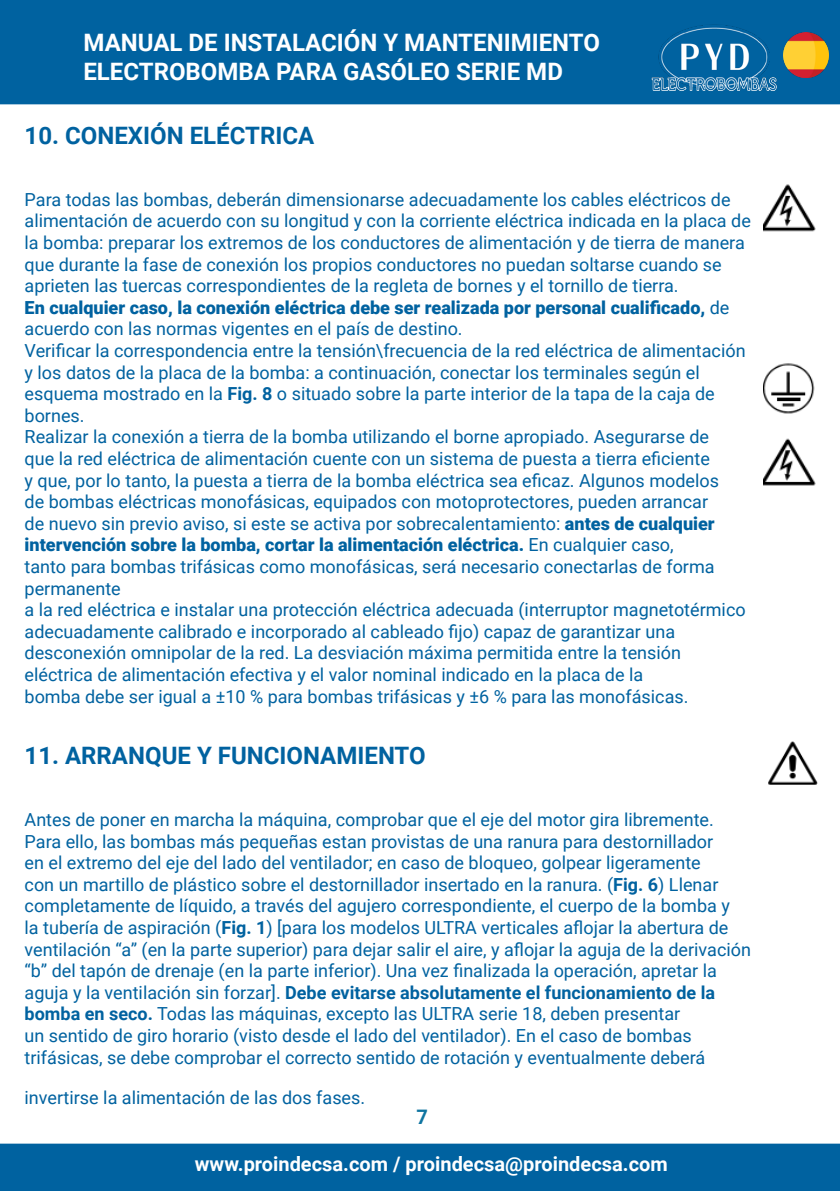
<style>
.page{position:relative;width:840px;height:1191px;background:#fff}
.page>*{position:absolute;margin:0;border:0;box-sizing:border-box;transform-origin:0 0}
.t1{font:700 24px/28.8px "Roboto";color:#fff}
.t2{font:700 24px "Roboto";color:#0062a0}
.t3{font:700 20px "Roboto";color:#fff}
.t4{font:700 20px "Roboto";color:#0f75a1}
.t5{font:18px/21.6px "Roboto";color:#0062a0}
.t6{font:900 18px/21.6px "Roboto";color:#0062a0}
.s1{font-weight:400}
.s2{font-weight:700}
.s3{font-weight:900}
</style>
<div class="page">
<div style="left:0;top:0;width:839px;height:104px;background:#0062a0"></div>
<div style="left:0;top:1143px;width:839px;height:48px;background:#0062a0"></div>
<img style="left:643px;top:24px;width:139px;height:67px">
<img style="left:782px;top:33px;width:45px;height:45px">
<img style="left:763px;top:184px;width:53px;height:302px">
<img style="left:768px;top:741px;width:50px;height:44px">
<h1 class="t1" style="left:83px;top:27px;width:517px">MANUAL DE INSTALACIÓN Y MANTENIMIENTO<br>ELECTROBOMBA PARA GASÓLEO SERIE MD</h1>
<p class="t2" style="left:25px;top:119px;width:291px">10. CONEXIÓN ELÉCTRICA</p>
<p class="t5" style="left:25px;top:188px;width:727px">Para todas las bombas, deberán dimensionarse adecuadamente los cables eléctricos de alimentación de acuerdo con su longitud y con la corriente eléctrica indicada en la placa de la bomba: preparar los extremos de los conductores de alimentación y de tierra de manera que durante la fase de conexión los propios conductores no puedan soltarse cuando se aprieten las tuercas correspondientes de la regleta de bornes y el tornillo de tierra.</p>
<p class="t6" style="left:25px;top:296px;width:706px">En cualquier caso, la conexión eléctrica debe ser realizada por personal cualificado, <span class="s1">de acuerdo con las normas vigentes en el país de destino.</span></p>
<p class="t5" style="left:25px;top:339px;width:722px">Verificar la correspondencia entre la tensión\frecuencia de la red eléctrica de alimentación y los datos de la placa de la bomba: a continuación, conectar los terminales según el esquema mostrado en la <span class="s2">Fig. 8</span> o situado sobre la parte interior de la tapa de la caja de bornes.</p>
<p class="t5" style="left:25px;top:425px;width:695px">Realizar la conexión a tierra de la bomba utilizando el borne apropiado. Asegurarse de que la red eléctrica de alimentación cuente con un sistema de puesta a tierra eficiente y que, por lo tanto, la puesta a tierra de la bomba eléctrica sea eficaz. Algunos modelos de bombas eléctricas monofásicas, equipados con motoprotectores, pueden arrancar de nuevo sin previo aviso, si este se activa por sobrecalentamiento: <span class="s3">antes de cualquier intervención sobre la bomba, cortar la alimentación eléctrica.</span> En cualquier caso, tanto para bombas trifásicas como monofásicas, será necesario conectarlas de forma permanente</p>
<p class="t5" style="left:25px;top:598px;width:722px">a la red eléctrica e instalar una protección eléctrica adecuada (interruptor magnetotérmico adecuadamente calibrado e incorporado al cableado fijo) capaz de garantizar una desconexión omnipolar de la red. La desviación máxima permitida entre la tensión eléctrica de alimentación efectiva y el valor nominal indicado en la placa de la</p>
<p class="t5" style="left:25px;top:685px;width:665px">bomba debe ser igual a ±10 % para bombas trifásicas y ±6 % para las monofásicas.</p>
<p class="t2" style="left:25px;top:739px;width:402px">11. ARRANQUE Y FUNCIONAMIENTO</p>
<p class="t5" style="left:25px;top:808px;width:727px">Antes de poner en marcha la máquina, comprobar que el eje del motor gira libremente.<br>Para ello, las bombas más pequeñas estan provistas de una ranura para destornillador<br>en el extremo del eje del lado del ventilador; en caso de bloqueo, golpear ligeramente<br>con un martillo de plástico sobre el destornillador insertado en la ranura. (<span class="s2">Fig. 6</span>) Llenar completamente de líquido, a través del agujero correspondiente, el cuerpo de la bomba y<br>la tubería de aspiración (<span class="s2">Fig. 1</span>) [para los modelos ULTRA verticales aflojar la abertura de ventilación “a” (en la parte superior) para dejar salir el aire, y aflojar la aguja de la derivación “b” del tapón de drenaje (en la parte inferior). Una vez finalizada la operación, apretar la aguja y la ventilación sin forzar]. <span class="s2">Debe evitarse absolutamente el funcionamiento de la bomba en seco.</span> Todas las máquinas, excepto las ULTRA serie 18, deben presentar</p>
<p class="t5" style="left:25px;top:1024px;width:681px">un sentido de giro horario (visto desde el lado del ventilador). En el caso de bombas trifásicas, se debe comprobar el correcto sentido de rotación y eventualmente deberá</p>
<p class="t5" style="left:25px;top:1085px;width:342px">invertirse la alimentación de las dos fases.</p>
<p class="t4" style="left:416px;top:1103px;width:13px">7</p>
<p class="t3" style="left:195px;top:1150px;width:474px">www.proindecsa.com / proindecsa@proindecsa.com</p>
</div>
